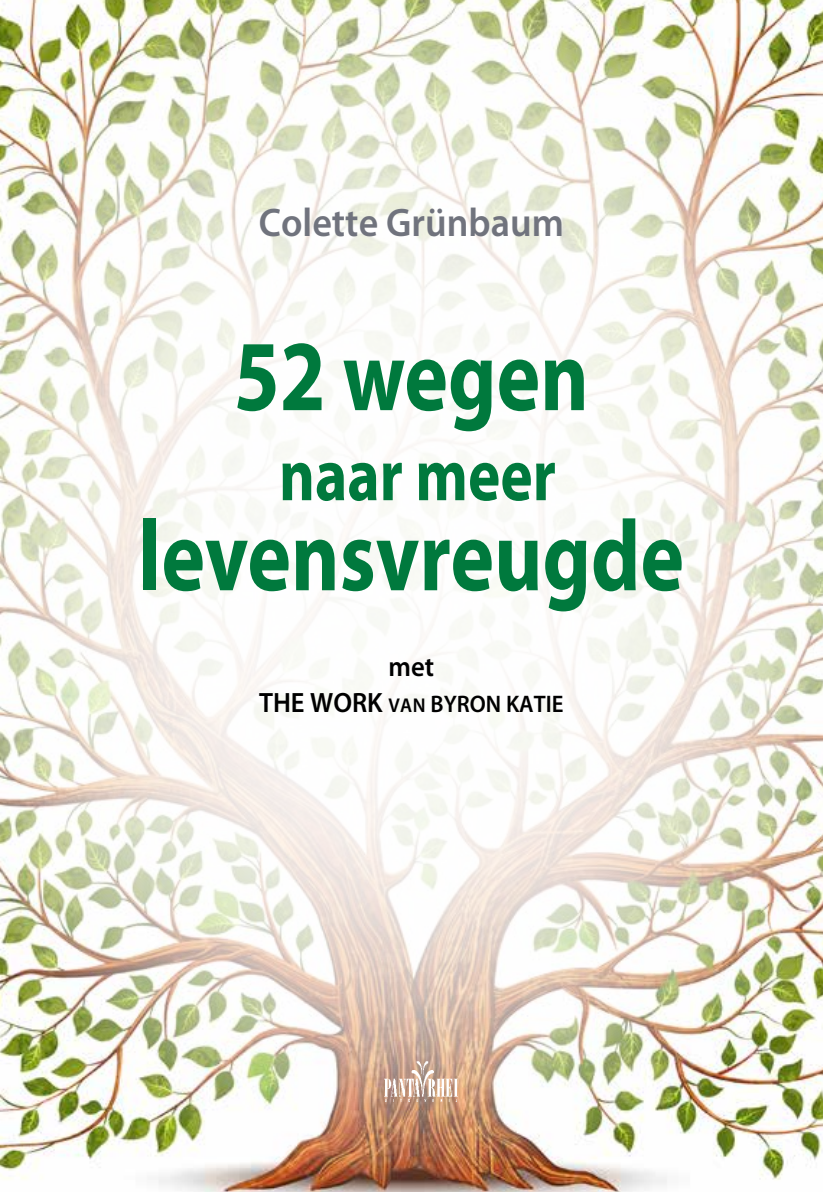
<style>
.page{position:relative;width:823px;height:1192px;background:#fff}
.page>*{position:absolute;margin:0;border:0;box-sizing:border-box;transform-origin:0 0}
.t1{font:700 101.2px "Myriad Pro";color:#00793d;scale:.82 1}
.t2{font:700 74.8px "Myriad Pro";color:#00793d;scale:.82 1}
.t3{font:600 40px "Myriad Pro";color:#70737d;scale:.95 1}
.t4{font:600 28px "Myriad Pro";color:#000;scale:.95 1}
.t5{font:600 24px "Myriad Pro";color:#000;scale:.95 1}
.s1{font-size:28px}
.s2{font-size:20px}
</style>
<div class="page">
<img style="left:0;top:0;width:822px;height:1190px">
<img style="left:384px;top:1056px;width:73px;height:45px">
<p class="t3" style="left:258px;top:197px;width:322px">Colette Grünbaum</p>
<p class="t1" style="left:234px;top:310px;width:434px">52 wegen</p>
<p class="t2" style="left:279px;top:426px;width:339px">naar meer</p>
<p class="t1" style="left:138px;top:490px;width:666px">levensvreugde</p>
<p class="t4" style="left:388px;top:649px;width:50px">met</p>
<p class="t5" style="left:259px;top:689px;width:322px"><span class="s1">THE WORK</span> <span class="s2">VAN</span> BYRON KATIE</p>
</div>
